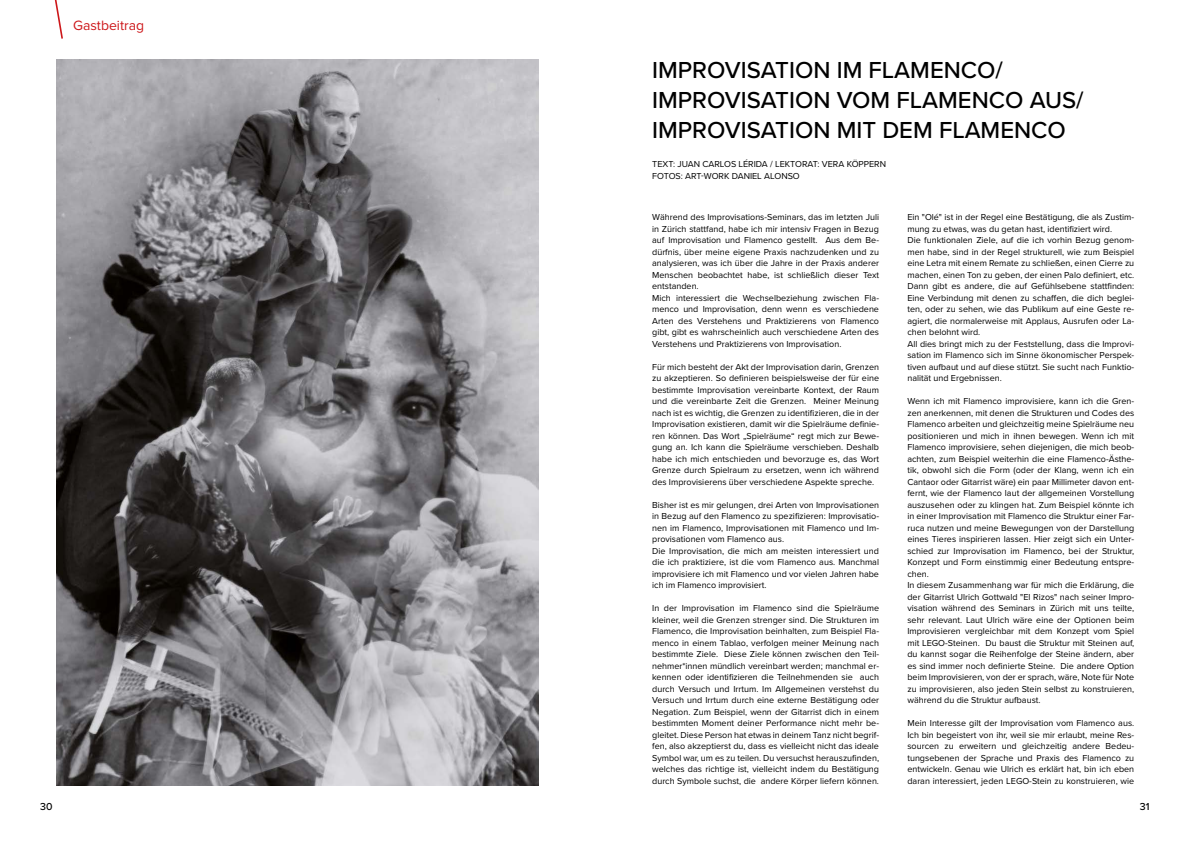
<style>
.page{position:relative;width:1191px;height:842px;background:#fff}
.page>*{position:absolute;margin:0;border:0;box-sizing:border-box;transform-origin:0 0}
.t1{font:500 24px/30px "Proxima Nova";color:#000}
.t2{font:14px "Proxima Nova";color:#cd171a}
.t3{font:500 10.5px "Proxima Nova";color:#000}
.t4{font:9px/11.5px "Proxima Nova";color:#000}
</style>
<div class="page">
<img style="left:57px;top:59px;width:481px;height:726px">
<svg style="left:54px;top:0;width:9px;height:39px"></svg>
<h2 class="t2" style="left:73px;top:17px;width:73px">Gastbeitrag</h2>
<p class="t3" style="left:40px;top:800px;width:14px">30</p>
<h1 class="t1" style="left:652px;top:56px;width:433px">IMPROVISATION IM FLAMENCO/<br>IMPROVISATION VOM FLAMENCO AUS/<br>IMPROVISATION MIT DEM FLAMENCO</h1>
<p class="t4" style="left:652px;top:158px;width:235px;line-height:12px">TEXT: JUAN CARLOS LÉRIDA / LEKTORAT: VERA KÖPPERN<br>FOTOS: ART-WORK DANIEL ALONSO</p>
<p class="t4" style="left:907px;top:211px;width:228px">Ein "Olé" ist in der Regel eine Bestätigung, die als Zustim&shy;mung zu etwas, was du getan hast, identifiziert wird.<br>Die funktionalen Ziele, auf die ich vorhin Bezug genom&shy;men habe, sind in der Regel strukturell, wie zum Beispiel eine Letra mit einem Remate zu schließen, einen Cierre zu machen, einen Ton zu geben, der einen Palo definiert, etc.<br>Dann gibt es andere, die auf Gefühlsebene stattfinden:<br>Eine Verbindung mit denen zu schaffen, die dich beglei&shy;ten, oder zu sehen, wie das Publikum auf eine Geste re&shy;agiert, die normalerweise mit Applaus, Ausrufen oder La&shy;chen belohnt wird.<br>All dies bringt mich zu der Feststellung, dass die Improvi&shy;sation im Flamenco sich im Sinne ökonomischer Perspek&shy;tiven aufbaut und auf diese stützt. Sie sucht nach Funktio&shy;nalität und Ergebnissen.</p>
<p class="t4" style="left:907px;top:395px;width:228px">Wenn ich mit Flamenco improvisiere, kann ich die Gren&shy;zen anerkennen, mit denen die Strukturen und Codes des Flamenco arbeiten und gleichzeitig meine Spielräume neu positionieren und mich in ihnen bewegen. Wenn ich mit Flamenco improvisiere, sehen diejenigen, die mich beob&shy;achten, zum Beispiel weiterhin die eine Flamenco-Ästhe&shy;tik, obwohl sich die Form (oder der Klang, wenn ich ein Cantaor oder Gitarrist wäre) ein paar Millimeter davon ent&shy;fernt, wie der Flamenco laut der allgemeinen Vorstellung auszusehen oder zu klingen hat. Zum Beispiel könnte ich in einer Improvisation mit Flamenco die Struktur einer Far&shy;ruca nutzen und meine Bewegungen von der Darstellung eines Tieres inspirieren lassen. Hier zeigt sich ein Unter&shy;schied zur Improvisation im Flamenco, bei der Struktur, Konzept und Form einstimmig einer Bedeutung entspre&shy;chen.<br>In diesem Zusammenhang war für mich die Erklärung, die der Gitarrist Ulrich Gottwald "El Rizos" nach seiner Impro&shy;visation während des Seminars in Zürich mit uns teilte, sehr relevant. Laut Ulrich wäre eine der Optionen beim Improvisieren vergleichbar mit dem Konzept vom Spiel mit LEGO-Steinen. Du baust die Struktur mit Steinen auf, du kannst sogar die Reihenfolge der Steine ändern, aber es sind immer noch definierte Steine. Die andere Option beim Improvisieren, von der er sprach, wäre, Note für Note zu improvisieren, also jeden Stein selbst zu konstruieren, während du die Struktur aufbaust.</p>
<p class="t4" style="left:907px;top:718px;width:228px;text-align:justify">Mein Interesse gilt der Improvisation vom Flamenco aus.<br>Ich bin begeistert von ihr, weil sie mir erlaubt, meine Res&shy;sourcen zu erweitern und gleichzeitig andere Bedeu&shy;tungsebenen der Sprache und Praxis des Flamenco zu entwickeln. Genau wie Ulrich es erklärt hat, bin ich eben daran interessiert, jeden LEGO-Stein zu konstruieren, wie</p>
<p class="t4" style="left:652px;top:211px;width:228px">Während des Improvisations-Seminars, das im letzten Juli in Zürich stattfand, habe ich mir intensiv Fragen in Bezug auf Improvisation und Flamenco gestellt. Aus dem Be&shy;dürfnis, über meine eigene Praxis nachzudenken und zu analysieren, was ich über die Jahre in der Praxis anderer Menschen beobachtet habe, ist schließlich dieser Text entstanden.<br>Mich interessiert die Wechselbeziehung zwischen Fla&shy;menco und Improvisation, denn wenn es verschiedene Arten des Verstehens und Praktizierens von Flamenco gibt, gibt es wahrscheinlich auch verschiedene Arten des Verstehens und Praktizierens von Improvisation.</p>
<p class="t4" style="left:652px;top:361px;width:228px;text-align:justify">Für mich besteht der Akt der Improvisation darin, Grenzen zu akzeptieren. So definieren beispielsweise der für eine bestimmte Improvisation vereinbarte Kontext, der Raum und die vereinbarte Zeit die Grenzen. Meiner Meinung nach ist es wichtig, die Grenzen zu identifizieren, die in der Improvisation existieren, damit wir die Spielräume definie&shy;ren können. Das Wort „Spielräume“ regt mich zur Bewe&shy;gung an. Ich kann die Spielräume verschieben. Deshalb habe ich mich entschieden und bevorzuge es, das Wort Grenze durch Spielraum zu ersetzen, wenn ich während des Improvisierens über verschiedene Aspekte spreche.</p>
<p class="t4" style="left:652px;top:499px;width:228px">Bisher ist es mir gelungen, drei Arten von Improvisationen in Bezug auf den Flamenco zu spezifizieren: Improvisatio&shy;nen im Flamenco, Improvisationen mit Flamenco und Im&shy;provisationen vom Flamenco aus.<br>Die Improvisation, die mich am meisten interessiert und die ich praktiziere, ist die vom Flamenco aus. Manchmal improvisiere ich mit Flamenco und vor vielen Jahren habe ich im Flamenco improvisiert.</p>
<p class="t4" style="left:652px;top:603px;width:228px;text-align:justify">In der Improvisation im Flamenco sind die Spielräume kleiner, weil die Grenzen strenger sind. Die Strukturen im Flamenco, die Improvisation beinhalten, zum Beispiel Fla&shy;menco in einem Tablao, verfolgen meiner Meinung nach bestimmte Ziele. Diese Ziele können zwischen den Teil&shy;nehmer*innen mündlich vereinbart werden; manchmal er&shy;kennen oder identifizieren die Teilnehmenden sie auch durch Versuch und Irrtum. Im Allgemeinen verstehst du Versuch und Irrtum durch eine externe Bestätigung oder Negation. Zum Beispiel, wenn der Gitarrist dich in einem bestimmten Moment deiner Performance nicht mehr be&shy;gleitet. Diese Person hat etwas in deinem Tanz nicht begrif&shy;fen, also akzeptierst du, dass es vielleicht nicht das ideale Symbol war, um es zu teilen. Du versuchst herauszufinden, welches das richtige ist, vielleicht indem du Bestätigung durch Symbole suchst, die andere Körper liefern können.</p>
<p class="t3" style="left:1139px;top:800px;width:11px">31</p>
</div>
